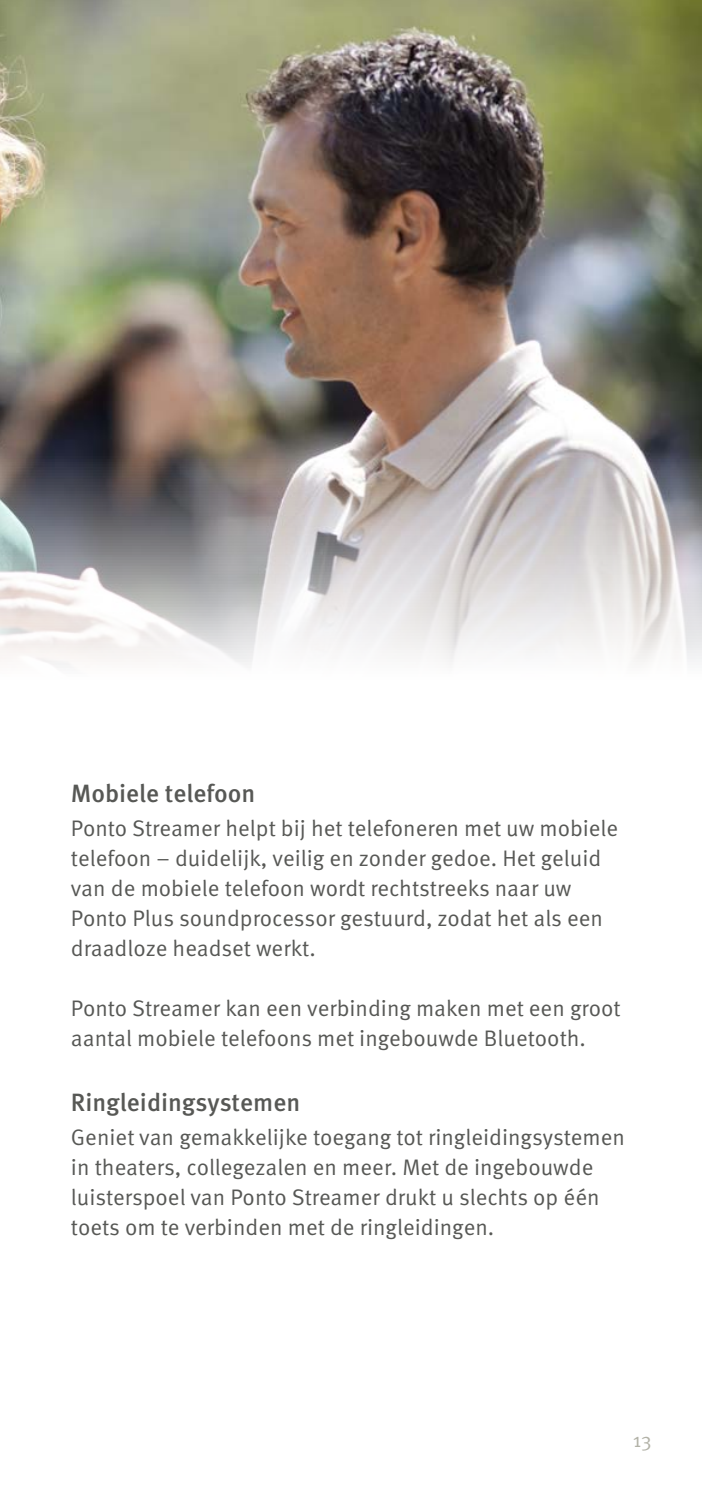
<style>
.page{position:relative;width:702px;height:1489px;background:#fff}
.page>*{position:absolute;margin:0;border:0;box-sizing:border-box;transform-origin:0 0}
.t1{font:500 25px "Meta Pro";color:#575855}
.t2{font:22.5px/30px "Meta Pro";color:#575855}
.t3{font:20px "Meta Pro";color:#b2b2a7}
</style>
<div class="page">
<img style="left:0;top:0;width:702px;height:666px">
<p class="t1" style="left:71px;top:778px;width:186px">Mobiele telefoon</p>
<p class="t2" style="left:71px;top:813px;width:549px">Ponto Streamer helpt bij het telefoneren met uw mobiele telefoon – duidelijk, veilig en zonder gedoe. Het geluid van de mobiele telefoon wordt rechtstreeks naar uw Ponto Plus soundprocessor gestuurd, zodat het als een draadloze headset werkt.</p>
<p class="t2" style="left:71px;top:993px;width:551px">Ponto Streamer kan een verbinding maken met een groot aantal mobiele telefoons met ingebouwde Bluetooth.</p>
<p class="t1" style="left:71px;top:1086px;width:231px">Ringleidingsystemen</p>
<p class="t2" style="left:71px;top:1122px;width:555px">Geniet van gemakkelijke toegang tot ringleidingsystemen in theaters, collegezalen en meer. Met de ingebouwde luisterspoel van Ponto Streamer drukt u slechts op één toets om te verbinden met de ringleidingen.</p>
<p class="t3" style="left:632px;top:1428px;width:20px">13</p>
</div>
